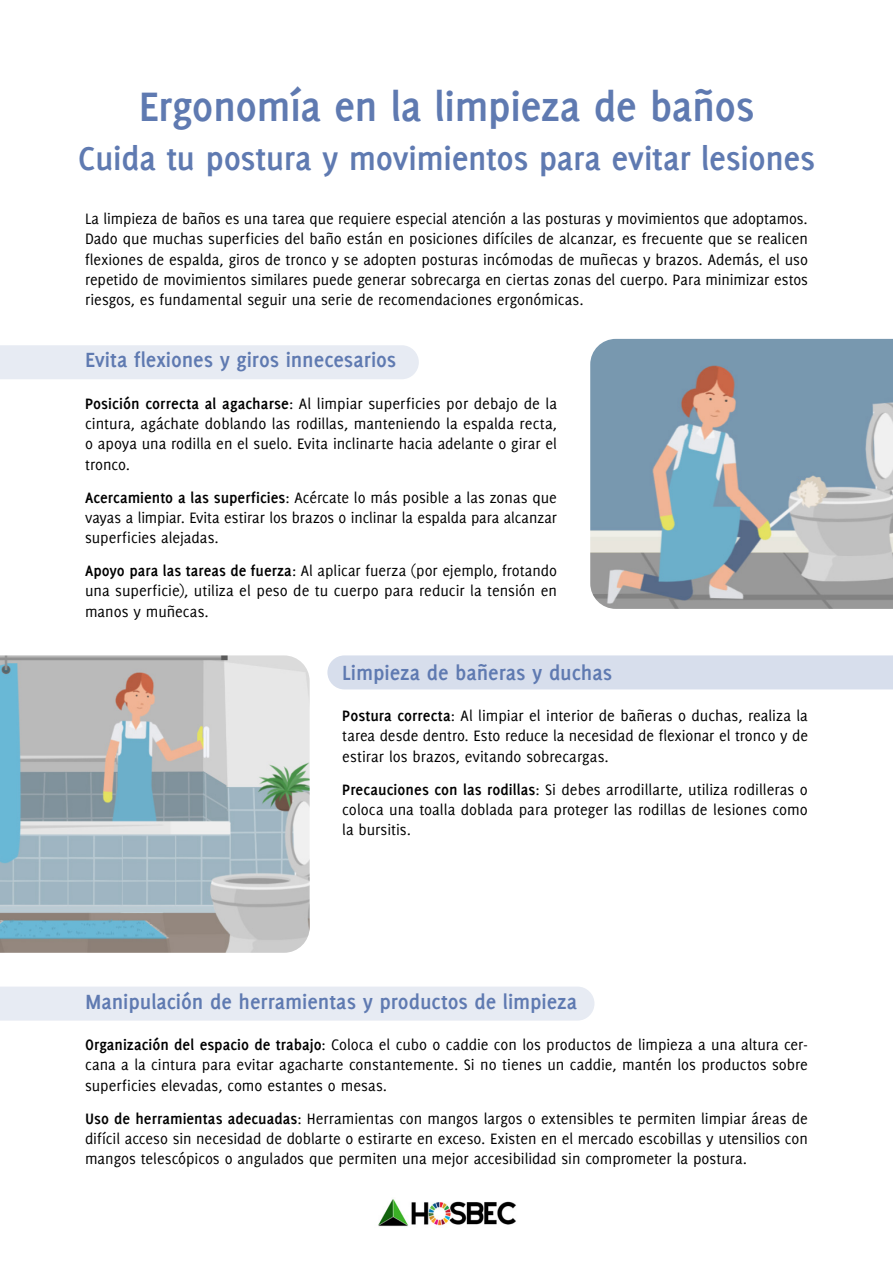
<style>
.page{position:relative;width:893px;height:1263px;background:#fff}
.page>*{position:absolute;margin:0;border:0;box-sizing:border-box;transform-origin:0 0}
.t1{font:700 45px "Delicious";letter-spacing:-.015em;color:#5f7ab1}
.t2{font:700 36px "Delicious";letter-spacing:-.01em;color:#5f7ab1}
.t3{font:700 22.5px "Delicious";letter-spacing:-.005em;color:#5f7ab1}
.t4{font:16.5px/20.2px "Delicious";color:#000;text-align:justify}
.s1{font-weight:700}
</style>
<div class="page">
<div style="left:0;top:987px;width:594px;height:33px;background:#e7ebf3"></div>
<div style="left:0;top:345px;width:419px;height:34px;background:#e7ebf3"></div>
<img style="left:590px;top:339px;width:303px;height:270px">
<div style="left:327px;top:655px;width:566px;height:34px;background:#d7deec"></div>
<img style="left:0;top:655px;width:310px;height:298px">
<img style="left:378px;top:1199px;width:138px;height:28px">
<h1 class="t1" style="left:139px;top:80px;width:617px">Ergonomía en la limpieza de baños</h1>
<h2 class="t2" style="left:78px;top:138px;width:739px">Cuida tu postura y movimientos para evitar lesiones</h2>
<p class="t4" style="left:85px;top:208px;width:724px">La limpieza de baños es una tarea que requiere especial atención a las posturas y movimientos que adoptamos.<br>Dado que muchas superficies del baño están en posiciones difíciles de alcanzar, es frecuente que se realicen flexiones de espalda, giros de tronco y se adopten posturas incómodas de muñecas y brazos. Además, el uso repetido de movimientos similares puede generar sobrecarga en ciertas zonas del cuerpo. Para minimizar estos riesgos, es fundamental seguir una serie de recomendaciones ergonómicas.</p>
<h3 class="t3" style="left:85px;top:347px;width:313px">Evita flexiones y giros innecesarios</h3>
<p class="t4" style="left:85px;top:393px;width:474px"><span class="s1">Posición correcta al agacharse</span>: Al limpiar superficies por debajo de la cintura, agáchate doblando las rodillas, manteniendo la espalda recta, o apoya una rodilla en el suelo. Evita inclinarte hacia adelante o girar el tronco.</p>
<p class="t4" style="left:85px;top:487px;width:473px"><span class="s1">Acercamiento a las superficies</span>: Acércate lo más posible a las zonas que vayas a limpiar. Evita estirar los brazos o inclinar la espalda para alcanzar superficies alejadas.</p>
<p class="t4" style="left:85px;top:560px;width:474px"><span class="s1">Apoyo para las tareas de fuerza</span>: Al aplicar fuerza (por ejemplo, frotando una superficie), utiliza el peso de tu cuerpo para reducir la tensión en manos y muñecas.</p>
<h3 class="t3" style="left:342px;top:659px;width:271px">Limpieza de bañeras y duchas</h3>
<p class="t4" style="left:342px;top:705px;width:467px"><span class="s1">Postura correcta</span>: Al limpiar el interior de bañeras o duchas, realiza la tarea desde dentro. Esto reduce la necesidad de flexionar el tronco y de estirar los brazos, evitando sobrecargas.</p>
<p class="t4" style="left:342px;top:779px;width:467px"><span class="s1">Precauciones con las rodillas</span>: Si debes arrodillarte, utiliza rodilleras o coloca una toalla doblada para proteger las rodillas de lesiones como la bursitis.</p>
<h3 class="t3" style="left:85px;top:988px;width:494px">Manipulación de herramientas y productos de limpieza</h3>
<p class="t4" style="left:85px;top:1034px;width:724px"><span class="s1">Organización del espacio de trabajo</span>: Coloca el cubo o caddie con los productos de limpieza a una altura cer&shy;cana a la cintura para evitar agacharte constantemente. Si no tienes un caddie, mantén los productos sobre superficies elevadas, como estantes o mesas.</p>
<p class="t4" style="left:85px;top:1108px;width:724px"><span class="s1">Uso de herramientas adecuadas</span>: Herramientas con mangos largos o extensibles te permiten limpiar áreas de difícil acceso sin necesidad de doblarte o estirarte en exceso. Existen en el mercado escobillas y utensilios con mangos telescópicos o angulados que permiten una mejor accesibilidad sin comprometer la postura.</p>
</div>
